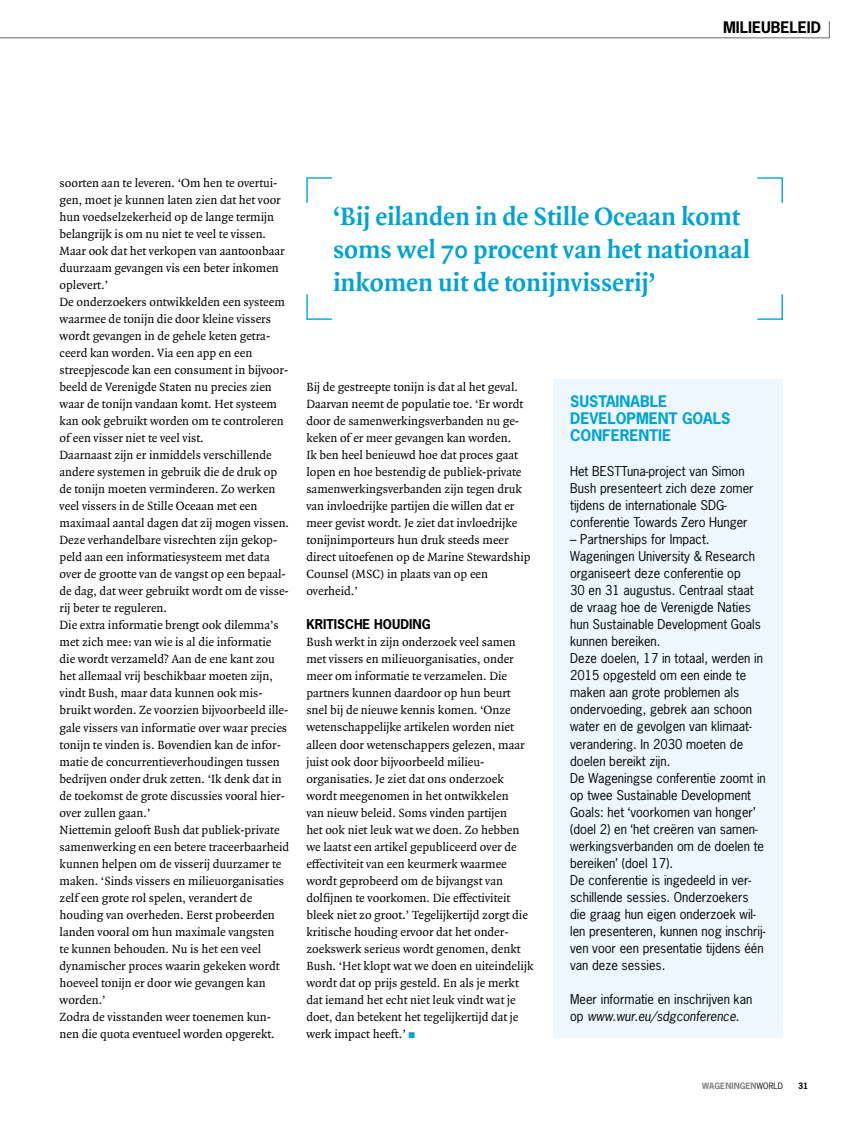
<style>
.page{position:relative;width:851px;height:1127px;background:#fff}
.page>*{position:absolute;margin:0;border:0;box-sizing:border-box;transform-origin:0 0}
.t1{font:700 27px/33px "Quadraat OT";color:#00a3d3}
.t2{font:700 15px/17px "News Gothic Std";color:#00a3d3}
.t3{font:700 15px "News Gothic Std";color:#000}
.t4{font:12.75px/17px "Quadraat OT";color:#000}
.t5{font:12.75px/17px "News Gothic Std";color:#000}
.t6{font:700 12.75px "News Gothic Std";color:#000}
.t7{font:700 8.25px "News Gothic Std";letter-spacing:.01em;color:#818181}
.t8{font:700 8.25px "News Gothic Std";color:#000}
.s1{font-style:italic}
.s2{font-weight:400;color:#000}
</style>
<div class="page">
<div style="left:553px;top:380px;width:229px;height:657px;background:#edf7fd"></div>
<svg style="left:306px;top:177px;width:26px;height:26px"></svg>
<svg style="left:306px;top:294px;width:26px;height:26px"></svg>
<svg style="left:757px;top:177px;width:26px;height:26px"></svg>
<svg style="left:757px;top:294px;width:26px;height:26px"></svg>
<svg style="left:0;top:21px;width:830px;height:18px"></svg>
<p class="t3" style="left:723px;top:17px;width:100px">MILIEUBELEID</p>
<p class="t4" style="left:60px;top:175px;width:231px">soorten aan te leveren. ‘Om hen te overtui&shy;gen, moet je kunnen laten zien dat het voor hun voedselzekerheid op de lange termijn belangrijk is om nu niet te veel te vissen.<br>Maar ook dat het verkopen van aantoonbaar duurzaam gevangen vis een beter inkomen oplevert.’<br>De onderzoekers ontwikkelden een systeem waarmee de tonijn die door kleine vissers wordt gevangen in de gehele keten getra&shy;ceerd kan worden. Via een app en een streepjescode kan een consument in bijvoor&shy;beeld de Verenigde Staten nu precies zien waar de tonijn vandaan komt. Het systeem kan ook gebruikt worden om te controleren of een visser niet te veel vist.<br>Daarnaast zijn er inmiddels verschillende andere systemen in gebruik die de druk op de tonijn moeten verminderen. Zo werken veel vissers in de Stille Oceaan met een maximaal aantal dagen dat zij mogen vissen.<br>Deze verhandelbare visrechten zijn gekop&shy;peld aan een informatiesysteem met data over de grootte van de vangst op een bepaal&shy;de dag, dat weer gebruikt wordt om de visse&shy;rij beter te reguleren.<br>Die extra informatie brengt ook dilemma’s met zich mee: van wie is al die informatie die wordt verzameld? Aan de ene kant zou het allemaal vrij beschikbaar moeten zijn, vindt Bush, maar data kunnen ook mis&shy;bruikt worden. Ze voorzien bijvoorbeeld ille&shy;gale vissers van informatie over waar precies tonijn te vinden is. Bovendien kan de infor&shy;matie de concurrentieverhoudingen tussen bedrijven onder druk zetten. ‘Ik denk dat in de toekomst de grote discussies vooral hier&shy;over zullen gaan.’<br>Niettemin gelooft Bush dat publiek-private samenwerking en een betere traceerbaarheid kunnen helpen om de visserij duurzamer te maken. ‘Sinds vissers en milieuorganisaties zelf een grote rol spelen, verandert de houding van overheden. Eerst probeerden landen vooral om hun maximale vangsten<br>te kunnen behouden. Nu is het een veel dynamischer proces waarin gekeken wordt hoeveel tonijn er door wie gevangen kan worden.’<br>Zodra de visstanden weer toenemen kun&shy;nen die quota eventueel worden opgerekt.</p>
<h1 class="t1" style="left:333px;top:200px;width:418px">‘Bij eilanden in de Stille Oceaan komt soms wel 70 procent van het nationaal inkomen uit de tonijnvisserij’</h1>
<p class="t4" style="left:306px;top:379px;width:226px">Bij de gestreepte tonijn is dat al het geval.<br>Daarvan neemt de populatie toe. ‘Er wordt door de samenwerkingsverbanden nu ge&shy;keken of er meer gevangen kan worden.<br>Ik ben heel benieuwd hoe dat proces gaat lopen en hoe bestendig de publiek-private samenwerkingsverbanden zijn tegen druk van invloedrijke partijen die willen dat er meer gevist wordt. Je ziet dat invloedrijke tonijnimporteurs hun druk steeds meer direct uitoefenen op de Marine Stewardship Counsel (MSC) in plaats van op een overheid.’</p>
<p class="t6" style="left:306px;top:616px;width:126px">KRITISCHE HOUDING</p>
<p class="t4" style="left:306px;top:634px;width:229px">Bush werkt in zijn onderzoek veel samen met vissers en milieuorganisaties, onder meer om informatie te verzamelen. Die partners kunnen daardoor op hun beurt snel bij de nieuwe kennis komen. ‘Onze wetenschappelijke artikelen worden niet alleen door wetenschappers gelezen, maar juist ook door bijvoorbeeld milieu&shy;organisaties. Je ziet dat ons onderzoek wordt meegenomen in het ontwikkelen<br>van nieuw beleid. Soms vinden partijen<br>het ook niet leuk wat we doen. Zo hebben we laatst een artikel gepubliceerd over de effectiviteit van een keurmerk waarmee wordt geprobeerd om de bijvangst van dolfijnen te voorkomen. Die effectiviteit bleek niet zo groot.’ Tegelijkertijd zorgt die kritische houding ervoor dat het onder&shy;zoekswerk serieus wordt genomen, denkt Bush. ‘Het klopt wat we doen en uiteindelijk wordt dat op prijs gesteld. En als je merkt dat iemand het echt niet leuk vindt wat je doet, dan betekent het tegelijkertijd dat je werk impact heeft.’</p>
<p class="t2" style="left:570px;top:392px;width:162px">SUSTAINABLE<br>DEVELOPMENT GOALS<br>CONFERENTIE</p>
<p class="t5" style="left:570px;top:463px;width:185px">Het BESTTuna-project van Simon<br>Bush presenteert zich deze zomer tijdens de internationale SDG&shy;conferentie Towards Zero Hunger</p>
<p class="t5" style="left:570px;top:531px;width:197px">– Partnerships for Impact.<br>Wageningen University &amp; Research organiseert deze conferentie op<br>30 en 31 augustus. Centraal staat de vraag hoe de Verenigde Naties hun Sustainable Development Goals kunnen bereiken.<br>Deze doelen, 17 in totaal, werden in<br>2015 opgesteld om een einde te maken aan grote problemen als ondervoeding, gebrek aan schoon water en de gevolgen van klimaat&shy;verandering. In 2030 moeten de doelen bereikt zijn.<br>De Wageningse conferentie zoomt in op twee Sustainable Development<br>Goals: het ‘voorkomen van honger’ (doel 2) en ‘het creëren van samen&shy;werkingsverbanden om de doelen te bereiken’ (doel 17).<br>De conferentie is ingedeeld in ver&shy;schillende sessies. Onderzoekers die graag hun eigen onderzoek wil&shy;len presenteren, kunnen nog inschrij&shy;ven voor een presentatie tijdens één van deze sessies.</p>
<p class="t5" style="left:570px;top:990px;width:184px">Meer informatie en inschrijven kan op <span class="s1">www.wur.eu/sdgconference</span>.</p>
<p class="t7" style="left:702px;top:1080px;width:82px">WAGENINGEN<span class="s2">WORLD</span></p>
<p class="t8" style="left:798px;top:1080px;width:12px">31</p>
</div>
